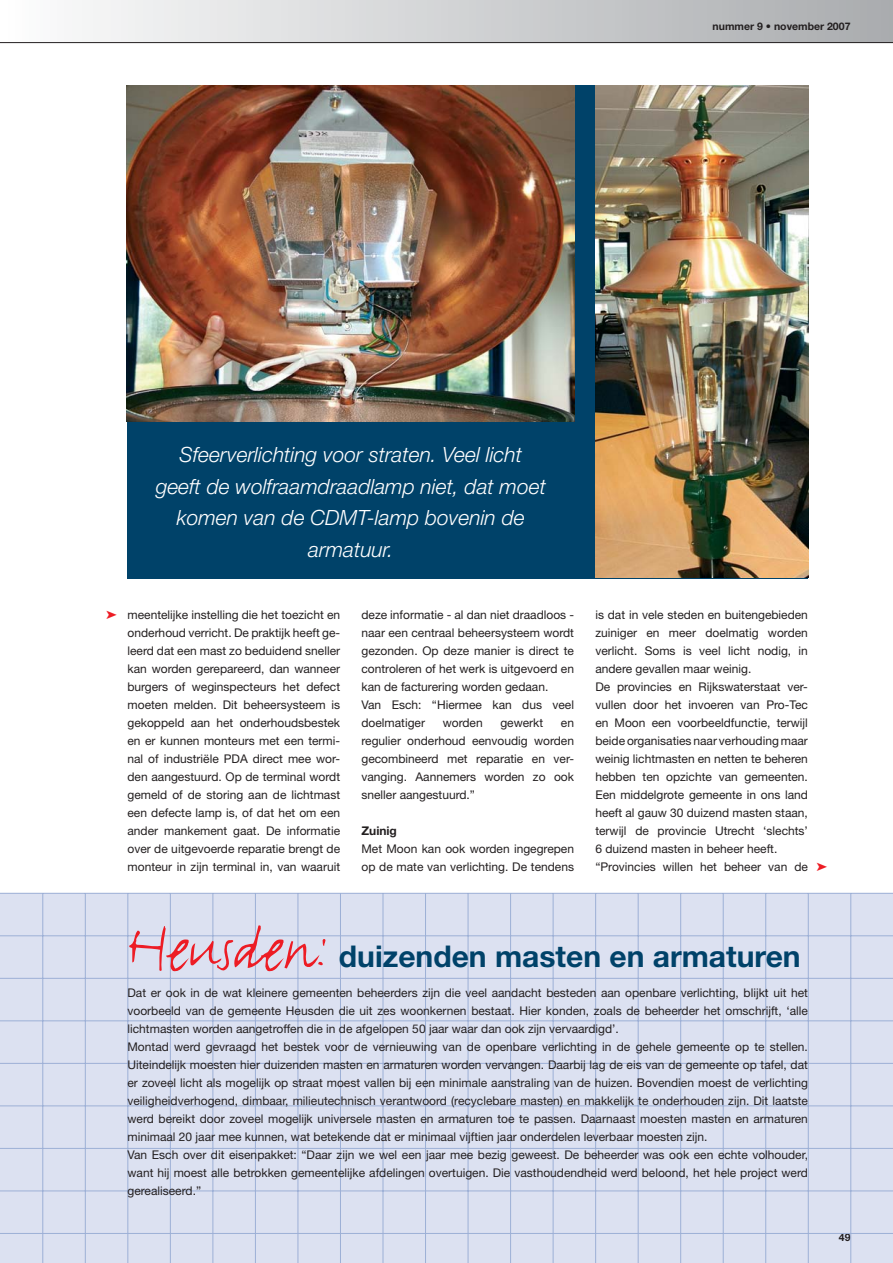
<style>
.page{position:relative;width:893px;height:1263px;background:#fff}
.page>*{position:absolute;margin:0;border:0;box-sizing:border-box;transform-origin:0 0}
.t1{font:72px "FF Justlefthand";color:#ed1c24}
.t2{font:700 30px "Helvetica Neue";color:#004269}
.t3{font:italic 300 21px/31.5px "Helvetica Neue";color:#fff;text-align:center}
.t4{font:12px/18px "Helvetica Neue";color:#231f20}
.t5{font:700 12px "Helvetica Neue";color:#231f20}
.t6{font:700 10.5px "Helvetica Neue";color:#231f20}
</style>
<div class="page">
<div style="left:0;top:0;width:893px;height:43px;background:linear-gradient(to right,#fdfdfd,#a9abae)"></div>
<hr style="left:0;top:42px;width:893px;height:1px;background:#231f20">
<div style="left:128px;top:85px;width:680px;height:493px;background:#004269"></div>
<img style="left:595px;top:85px;width:213px;height:493px">
<div style="left:0;top:893px;width:893px;height:370px;background:#dce1f1"></div>
<img style="left:126px;top:85px;width:448px;height:336px">
<hr style="left:0;top:936px;width:893px;height:1px;background:#9db0d6">
<hr style="left:42px;top:893px;width:1px;height:370px;background:#9db0d6">
<hr style="left:85px;top:893px;width:1px;height:370px;background:#9db0d6">
<hr style="left:128px;top:893px;width:1px;height:370px;background:#9db0d6">
<hr style="left:170px;top:893px;width:1px;height:370px;background:#9db0d6">
<hr style="left:213px;top:893px;width:1px;height:370px;background:#9db0d6">
<hr style="left:255px;top:893px;width:1px;height:370px;background:#9db0d6">
<hr style="left:298px;top:893px;width:1px;height:370px;background:#9db0d6">
<hr style="left:340px;top:893px;width:1px;height:370px;background:#9db0d6">
<hr style="left:383px;top:893px;width:1px;height:370px;background:#9db0d6">
<hr style="left:425px;top:893px;width:1px;height:370px;background:#9db0d6">
<hr style="left:468px;top:893px;width:1px;height:370px;background:#9db0d6">
<hr style="left:510px;top:893px;width:1px;height:370px;background:#9db0d6">
<hr style="left:553px;top:893px;width:1px;height:370px;background:#9db0d6">
<hr style="left:595px;top:893px;width:1px;height:370px;background:#9db0d6">
<hr style="left:638px;top:893px;width:1px;height:370px;background:#9db0d6">
<hr style="left:680px;top:893px;width:1px;height:370px;background:#9db0d6">
<hr style="left:723px;top:893px;width:1px;height:370px;background:#9db0d6">
<hr style="left:765px;top:893px;width:1px;height:370px;background:#9db0d6">
<hr style="left:808px;top:893px;width:1px;height:370px;background:#9db0d6">
<hr style="left:850px;top:893px;width:1px;height:370px;background:#9db0d6">
<hr style="left:0;top:893px;width:893px;height:1px;background:#9db0d6">
<hr style="left:0;top:978px;width:893px;height:1px;background:#9db0d6">
<hr style="left:0;top:1021px;width:893px;height:1px;background:#9db0d6">
<hr style="left:0;top:1063px;width:893px;height:1px;background:#9db0d6">
<hr style="left:0;top:1106px;width:893px;height:1px;background:#9db0d6">
<hr style="left:0;top:1148px;width:893px;height:1px;background:#9db0d6">
<hr style="left:0;top:1191px;width:893px;height:1px;background:#9db0d6">
<hr style="left:0;top:1233px;width:893px;height:1px;background:#9db0d6">
<p class="t6" style="left:712px;top:23px;width:139px">nummer 9 • november 2007</p>
<h3 class="t3" style="left:156px;top:441px;width:392px">Sfeerverlichting voor straten. Veel licht geeft de wolfraamdraadlamp niet, dat moet komen van de CDMT-lamp bovenin de armatuur.</h3>
<p class="t4" style="left:128px;top:607px;width:214px;text-align:justify">meentelijke instelling die het toezicht en onderhoud verricht. De praktijk heeft ge&shy;leerd dat een mast zo beduidend sneller kan worden gerepareerd, dan wanneer burgers of weginspecteurs het defect moeten melden. Dit beheersysteem is gekoppeld aan het onderhoudsbestek en er kunnen monteurs met een termi&shy;nal of industriële PDA direct mee wor&shy;den aangestuurd. Op de terminal wordt gemeld of de storing aan de lichtmast een defecte lamp is, of dat het om een ander mankement gaat. De informatie over de uitgevoerde reparatie brengt de monteur in zijn terminal in, van waaruit</p>
<p class="t4" style="left:361px;top:607px;width:214px">deze informatie - al dan niet draadloos - naar een centraal beheer systeem wordt gezonden. Op deze manier is direct te controleren of het werk is uitgevoerd en kan de facturering worden gedaan.<br>Van Esch: “Hiermee kan dus veel doelmatiger</p>
<p class="t4" style="left:443px;top:715px;width:41px">worden</p>
<p class="t4" style="left:500px;top:715px;width:44px">gewerkt</p>
<p class="t4" style="left:361px;top:715px;width:214px;text-align:justify;text-indent:199px">en regulier onderhoud eenvoudig worden ge combineerd met reparatie en ver&shy;vanging. Aannemers worden zo ook sneller aangestuurd.”</p>
<p class="t5" style="left:361px;top:826px;width:37px">Zuinig</p>
<p class="t4" style="left:361px;top:841px;width:214px">Met Moon kan ook worden ingegrepen op de mate van verlichting. De tendens</p>
<p class="t4" style="left:595px;top:607px;width:214px">is dat in vele steden en buitengebieden zuiniger en meer doelmatig worden verlicht. Soms is veel licht nodig, in andere gevallen maar weinig.<br>De provincies en Rijkswaterstaat ver&shy;vullen door het invoeren van Pro-Tec en Moon een voorbeeldfunctie, terwijl beide organisaties naar verhouding maar weinig lichtmasten en netten te beheren hebben ten opzichte van gemeenten.<br>Een middelgrote gemeente in ons land heeft al gauw 30 duizend masten staan, terwijl de provincie Utrecht ‘slechts’ 6 duizend masten in beheer heeft. “Provincies willen het beheer van de</p>
<h1 class="t1" style="left:128px;top:923px;width:205px">Heusden:</h1>
<h2 class="t2" style="left:339px;top:945px;width:463px">duizenden masten en armaturen</h2>
<p class="t4" style="left:128px;top:985px;width:682px">Dat er ook in de wat kleinere gemeenten beheerders zijn die veel aandacht besteden aan openbare verlichting, blijkt uit het voorbeeld van de gemeente Heusden die uit zes woonkernen bestaat. Hier konden, zoals de beheerder het omschrijft, ‘alle lichtmasten worden aangetroffen die in de afgelopen 50 jaar waar dan ook zijn vervaardigd’.<br>Montad werd gevraagd het bestek voor de vernieuwing van de openbare verlichting in de gehele gemeente op te stellen.<br>Uiteindelijk moesten hier duizenden masten en armaturen worden vervangen. Daarbij lag de eis van de gemeente op tafel, dat er zoveel licht als mogelijk op straat moest vallen bij een minimale aanstraling van de huizen. Bovendien moest de verlichting veiligheidverhogend, dimbaar, milieutechnisch verantwoord (recyclebare masten) en makkelijk te onderhouden zijn. Dit laatste werd bereikt door zoveel mogelijk universele masten en armaturen toe te passen. Daarnaast moesten masten en armaturen minimaal 20 jaar mee kunnen, wat betekende dat er minimaal vijftien jaar onderdelen leverbaar moesten zijn.<br>Van Esch over dit eisenpakket: “Daar zijn we wel een jaar mee bezig geweest. De beheerder was ook een echte volhouder, want hij moest alle betrokken gemeentelijke afdelingen overtuigen. Die vasthoudendheid werd beloond, het hele project werd gerealiseerd.”</p>
<p class="t6" style="left:839px;top:1234px;width:13px">49</p>
</div>
